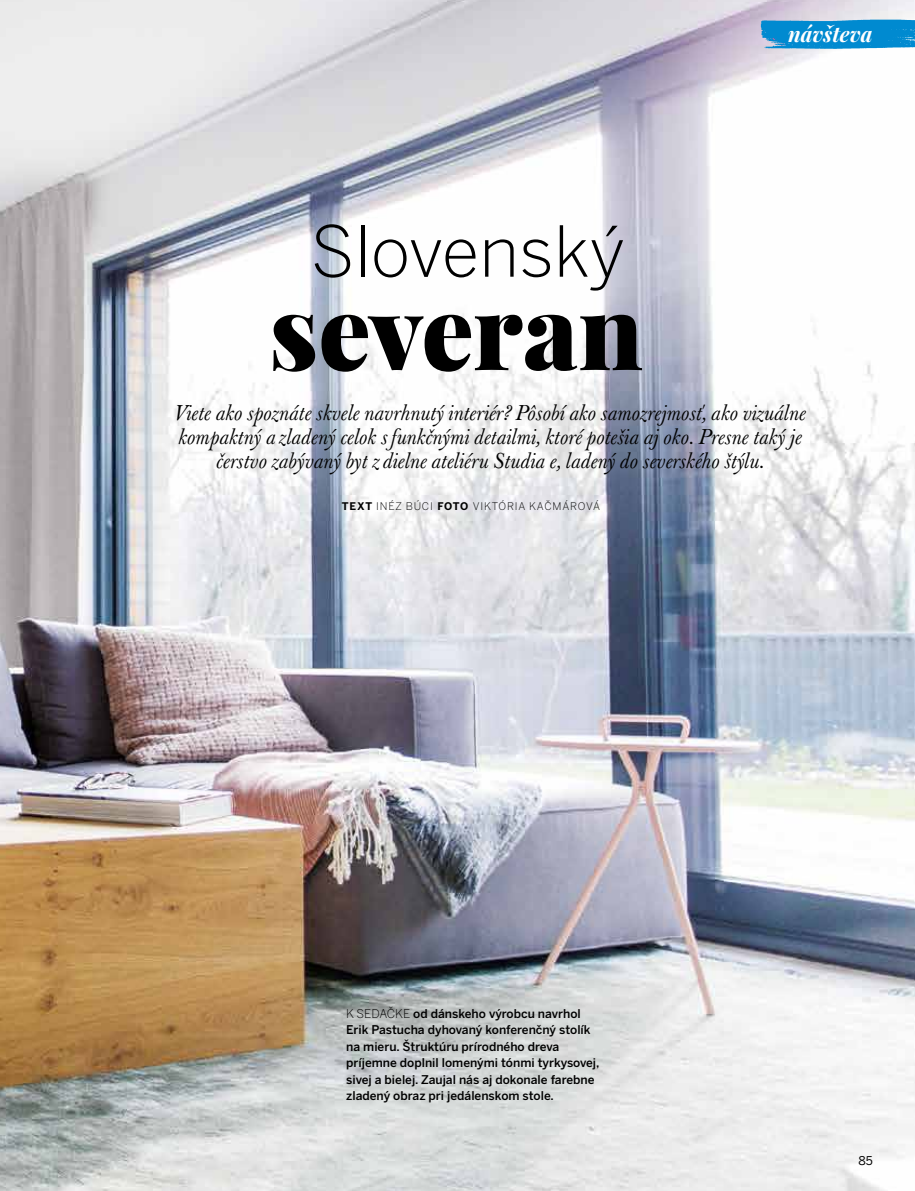
<style>
.page{position:relative;width:915px;height:1191px;background:#fff}
.page>*{position:absolute;margin:0;border:0;box-sizing:border-box;transform-origin:0 0}
.t1{font:900 104.1px "Playfair Display";color:#000}
.t2{font:300 69.45px "Benton Sans";letter-spacing:-.005em;color:#000}
.t3{font:italic 21px/24px "Baskerville 120 Pro";color:#000;text-align:center}
.t4{font:italic 700 21px "Playfair Display";color:#fff}
.t5{font:500 12px/16.5px "Benton Sans";color:#000}
.t6{font:300 12px "Benton Sans";color:#000}
.t7{font:12px "Benton Sans";color:#000}
.t8{font:300 10.5px "Benton Sans";letter-spacing:.08em;color:#000}
.s1{font-weight:700}
.s2{font-weight:300}
</style>
<div class="page">
<img style="left:0;top:0;width:914px;height:1191px">
<svg style="left:760px;top:20px;width:154px;height:29px"></svg>
<h2 class="t2" style="left:310px;top:210px;width:316px">Slovenský</h2>
<h1 class="t1" style="left:269px;top:264px;width:375px">severan</h1>
<p class="t4" style="left:787px;top:20px;width:86px">návšteva</p>
<p class="t3" style="left:174px;top:401px;width:632px">Viete ako spoznáte skvele navrhnutý interiér? Pôsobí ako samozrejmosť, ako vizuálne kompaktný a zladený celok s funkčnými detailmi, ktoré potešia aj oko. Presne taký je čerstvo zabývaný byt z dielne ateliéru Studia e, ladený do severského štýlu.</p>
<p class="t8" style="left:342px;top:500px;width:259px"><span class="s1">TEXT</span> INÉZ BÚCI <span class="s1">FOTO</span> VIKTÓRIA KAČMÁROVÁ</p>
<p class="t6" style="left:346px;top:1006px;width:42px">K sedačk</p>
<p class="t5" style="left:346px;top:1005px;width:255px;text-indent:57px"><span class="s2">e</span> od dánskeho výrobcu navrhol Erik Pastucha dyhovaný konferenčný stolík na mieru. Štruktúru prírodného dreva príjemne doplnil lomenými tónmi tyrkysovej, sivej a bielej. Zaujal nás aj dokonale farebne zladený obraz pri jedálenskom stole.</p>
<p class="t7" style="left:858px;top:1153px;width:16px">85</p>
</div>
